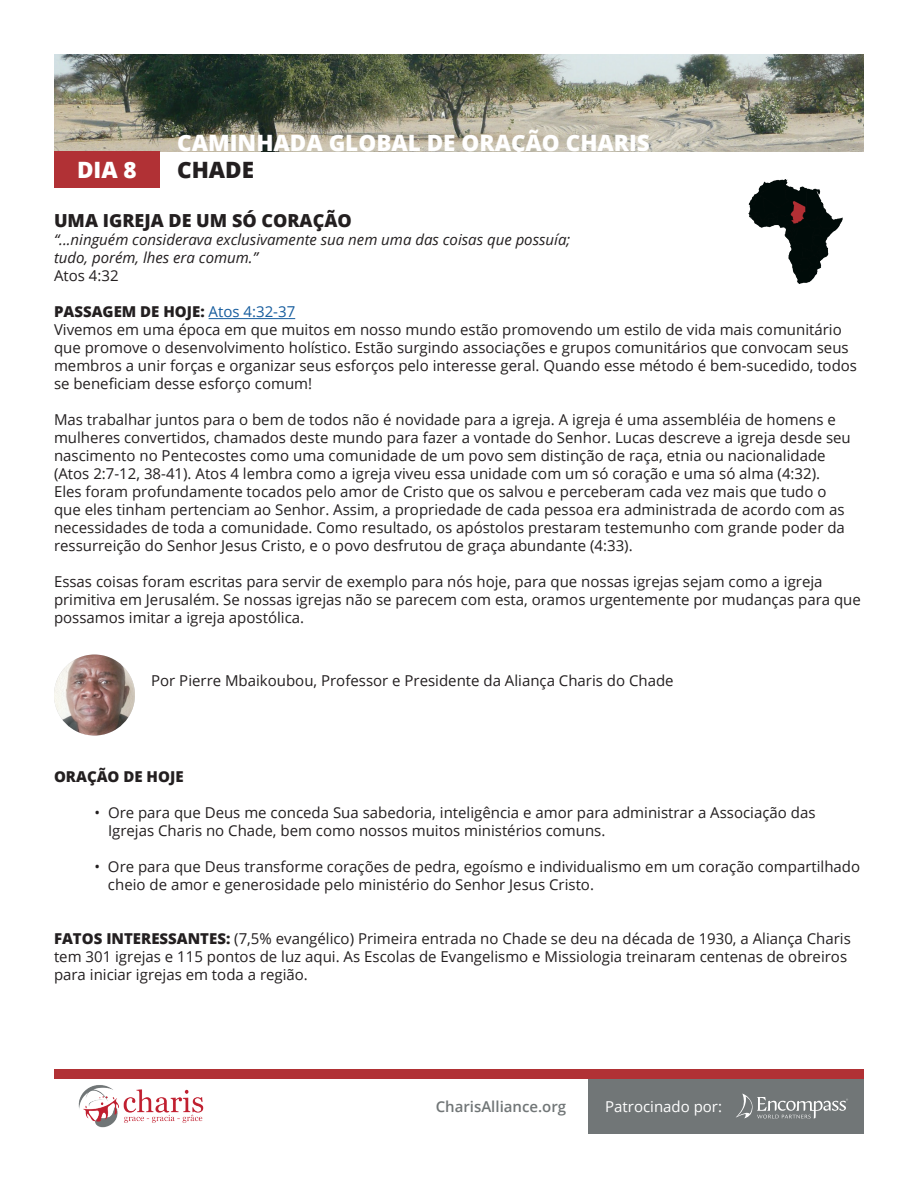
<style>
.page{position:relative;width:918px;height:1188px;background:#fff}
.page>*{position:absolute;margin:0;border:0;box-sizing:border-box;transform-origin:0 0}
.t1{font:800 22.5px "Open Sans";color:#fff}
.t2{font:800 22.5px "Open Sans";color:#231f20}
.t3{font:800 18px "Open Sans";color:#231f20}
.t4{font:15px/18px "Open Sans";color:#231f20}
.t5{font:italic 15px/18px "Open Sans";color:#231f20}
.t6{font:600 15px "Open Sans";color:#717677}
.t7{font:15px "Open Sans";color:#fff}
.t8{font:800 15px "Open Sans";color:#231f20}
.s1{font-weight:800}
.s2{color:#175d9e}
</style>
<div class="page">
<img style="left:54px;top:54px;width:810px;height:97px">
<div style="left:54px;top:151px;width:106px;height:37px;background:#b13135"></div>
<div style="left:589px;top:1078px;width:275px;height:56px;background:#717677"></div>
<div style="left:54px;top:1069px;width:810px;height:9px;background:#b13135"></div>
<img style="left:74px;top:1078px;width:133px;height:50px">
<svg style="left:736px;top:1094px;width:112px;height:25px"></svg>
<hr style="left:209px;top:318px;width:86px;height:1px;background:#175d9e">
<img style="left:54px;top:655px;width:81px;height:81px;border-radius:40px">
<img style="left:749px;top:180px;width:93px;height:104px">
<h1 class="t1" style="left:177px;top:126px;width:474px">CAMINHADA GLOBAL DE ORAÇÃO CHARIS</h1>
<h1 class="t1" style="left:77px;top:153px;width:61px">DIA 8</h1>
<h1 class="t2" style="left:177px;top:153px;width:79px">CHADE</h1>
<p class="t3" style="left:54px;top:207px;width:299px">UMA IGREJA DE UM SÓ CORAÇÃO</p>
<p class="t5" style="left:54px;top:231px;width:518px">“...ninguém considerava exclusivamente sua nem uma das coisas que possuía; tudo, porém, lhes era comum.”</p>
<p class="t4" style="left:54px;top:267px;width:66px">Atos 4:32</p>
<p class="t4" style="left:54px;top:303px;width:805px"><span class="s1">PASSAGEM DE HOJE:</span> <span class="s2">Atos 4:32-37<br></span>Vivemos em uma época em que muitos em nosso mundo estão promovendo um estilo de vida mais comunitário que promove o desenvolvimento holístico. Estão surgindo associações e grupos comunitários que convocam seus membros a unir forças e organizar seus esforços pelo interesse geral. Quando esse método é bem-sucedido, todos se beneficiam desse esforço comum!</p>
<p class="t4" style="left:54px;top:411px;width:798px">Mas trabalhar juntos para o bem de todos não é novidade para a igreja. A igreja é uma assembléia de homens e mulheres convertidos, chamados deste mundo para fazer a vontade do Senhor. Lucas descreve a igreja desde seu nascimento no Pentecostes como uma comunidade de um povo sem distinção de raça, etnia ou nacionalidade (Atos 2:7-12, 38-41). Atos 4 lembra como a igreja viveu essa unidade com um só coração e uma só alma (4:32).<br>Eles foram profundamente tocados pelo amor de Cristo que os salvou e perceberam cada vez mais que tudo o que eles tinham pertenciam ao Senhor. Assim, a propriedade de cada pessoa era administrada de acordo com as necessidades de toda a comunidade. Como resultado, os apóstolos prestaram testemunho com grande poder da ressurreição do Senhor Jesus Cristo, e o povo desfrutou de graça abundante (4:33).</p>
<p class="t4" style="left:54px;top:573px;width:808px">Essas coisas foram escritas para servir de exemplo para nós hoje, para que nossas igrejas sejam como a igreja primitiva em Jerusalém. Se nossas igrejas não se parecem com esta, oramos urgentemente por mudanças para que possamos imitar a igreja apostólica.</p>
<p class="t4" style="left:151px;top:671px;width:524px">Por Pierre Mbaikoubou, Professor e Presidente da Aliança Charis do Chade</p>
<p class="t8" style="left:54px;top:766px;width:131px">ORAÇÃO DE HOJE</p>
<p class="t4" style="left:108px;top:804px;width:709px;text-indent:-14px">• Ore para que Deus me conceda Sua sabedoria, inteligência e amor para administrar a Associação das<br>Igrejas Charis no Chade, bem como nossos muitos ministérios comuns.</p>
<p class="t4" style="left:108px;top:858px;width:754px;text-indent:-14px">• Ore para que Deus transforme corações de pedra, egoísmo e individualismo em um coração compartilhado cheio de amor e generosidade pelo ministério do Senhor Jesus Cristo.</p>
<p class="t4" style="left:54px;top:930px;width:798px"><span class="s1">FATOS INTERESSANTES:</span> (7,5% evangélico) Primeira entrada no Chade se deu na década de 1930, a Aliança Charis tem 301 igrejas e 115 pontos de luz aqui. As Escolas de Evangelismo e Missiologia treinaram centenas de obreiros para iniciar igrejas em toda a região.</p>
<p class="t6" style="left:436px;top:1096px;width:132px">CharisAlliance.org</p>
<p class="t7" style="left:605px;top:1096px;width:118px">Patrocinado por:</p>
</div>
